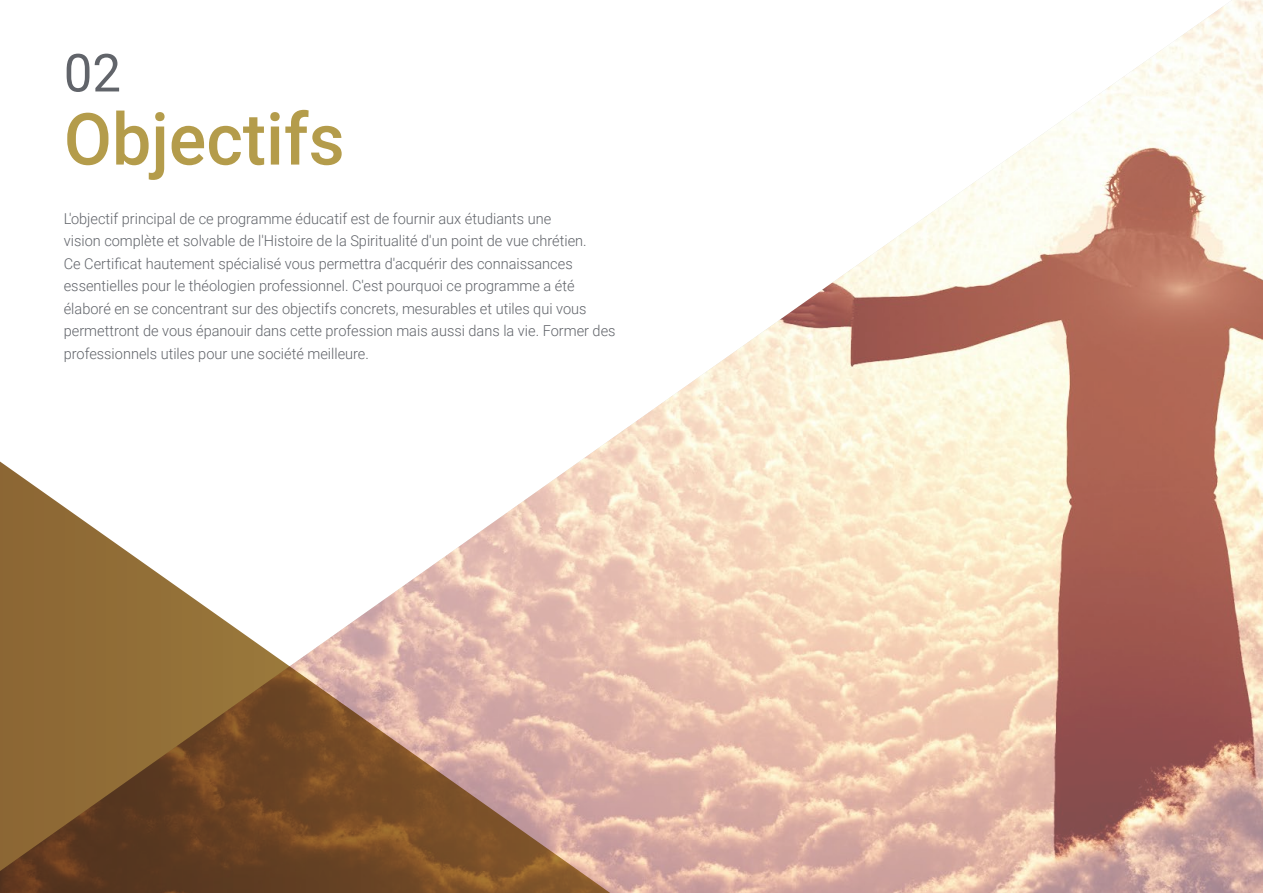
<style>
.page{position:relative;width:1263px;height:893px;background:#fff}
.page>*{position:absolute;margin:0;border:0;box-sizing:border-box;transform-origin:0 0}
.t1{font:500 72px "Roboto";color:#b49c4b}
.t2{font:52.5px "Roboto";color:#61646a}
.t3{font:300 15px/22.5px "Roboto";color:#61646a}
</style>
<div class="page">
<img style="left:601px;top:0;width:662px;height:893px">
<svg style="left:0;top:446px;width:640px;height:447px"></svg>
<h2 class="t2" style="left:64px;top:36px;width:59px">02</h2>
<h1 class="t1" style="left:64px;top:89px;width:282px">Objectifs</h1>
<p class="t3" style="left:64px;top:207px;width:553px">L'objectif principal de ce programme éducatif est de fournir aux étudiants une<br>vision complète et solvable de l'Histoire de la Spiritualité d'un point de vue chrétien.<br>Ce Certificat hautement spécialisé vous permettra d'acquérir des connaissances essentielles pour le théologien professionnel. C'est pourquoi ce programme a été élaboré en se concentrant sur des objectifs concrets, mesurables et utiles qui vous permettront de vous épanouir dans cette profession mais aussi dans la vie. Former des professionnels utiles pour une société meilleure.</p>
</div>
